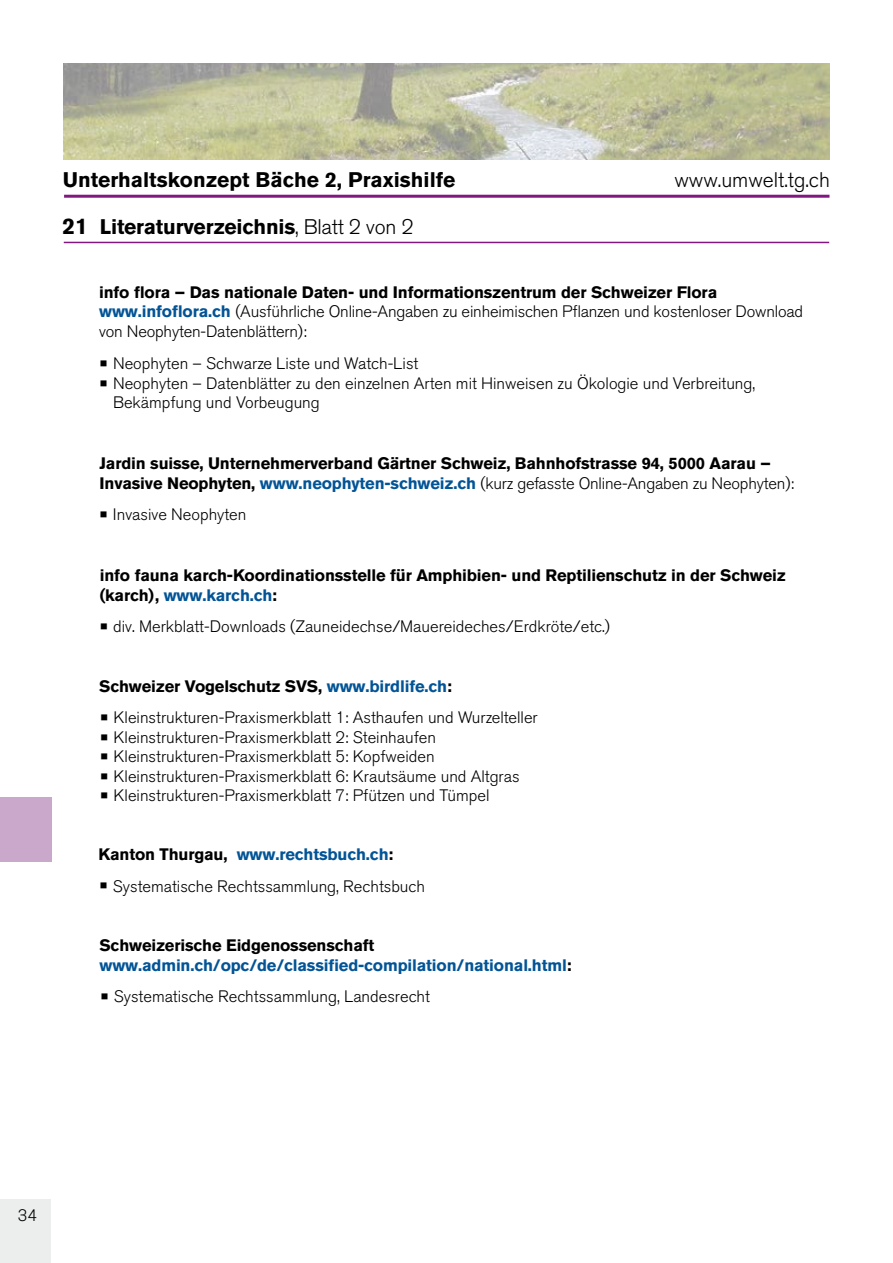
<style>
.page{position:relative;width:893px;height:1263px;background:#fff}
.page>*{position:absolute;margin:0;border:0;box-sizing:border-box;transform-origin:0 0}
.t1{font:300 27px/19.5px "Akzidenz Grotesk BQ";color:#000}
.t2{font:700 22.5px "Akzidenz Grotesk BQ";color:#000}
.t3{font:700 21px "Akzidenz Grotesk BQ";color:#000}
.t4{font:300 21px "Akzidenz Grotesk BQ";color:#000}
.t5{font:300 16.5px/19.5px "Akzidenz Grotesk BQ";color:#000}
.t6{font:700 16.5px/19.8px "Akzidenz Grotesk BQ";letter-spacing:-.01em;color:#000}
.t7{font:700 16.5px/19.8px "Akzidenz Grotesk BQ";letter-spacing:-.01em;color:#025496}
.s1{font-weight:300}
.s2{font-weight:700}
.s3{font-weight:700;color:#025496}
.s4{color:#025496}
.s5{font-size:27px}
.s6{color:#000}
</style>
<div class="page">
<div style="left:0;top:1199px;width:50px;height:64px;background:#eceded"></div>
<img style="left:64px;top:64px;width:765px;height:95px">
<div style="left:0;top:797px;width:51px;height:64px;background:#c9a8cc"></div>
<hr style="left:64px;top:242px;width:765px;height:1px;background:#82187f">
<hr style="left:64px;top:195px;width:765px;height:3px;background:#82187f">
<p class="t3" style="left:63px;top:168px;width:394px">Unterhaltskonzept Bäche 2, Praxishilfe</p>
<h2 class="t2" style="left:62px;top:213px;width:27px">21</h2>
<p class="t3" style="left:100px;top:215px;width:315px">Literaturverzeichnis<span class="s1">, Blatt 2 von 2</span></p>
<p class="t4" style="left:674px;top:168px;width:157px">www.umwelt.tg.ch</p>
<p class="t5" style="left:99px;top:282px;width:705px"><span class="s2">info flora – Das nationale Daten- und Informationszentrum der Schweizer Flora </span><span class="s3">www.infoflora.ch</span> (Ausführliche Online-Angaben zu einheimischen Pflanzen und kostenloser Download von Neophyten-Datenblättern):</p>
<p class="t5" style="left:113px;top:354px;width:644px">Neophyten – Schwarze Liste und Watch-List<br>Neophyten – Datenblätter zu den einzelnen Arten mit Hinweisen zu Ökologie und Verbreitung,<br>Bekämpfung und Vorbeugung</p>
<h1 class="t1" style="left:99px;top:354px;width:10px">• •</h1>
<p class="t6" style="left:100px;top:453px;width:696px">Jardin suisse, Unternehmerverband Gärtner Schweiz, Bahnhofstrasse 94, 5000 Aarau –<br>Invasive Neophyten, <span class="s4">www.neophyten-schweiz.ch</span> <span class="s1">(kurz gefasste Online-Angaben zu Neophyten):</span></p>
<p class="t5" style="left:99px;top:505px;width:149px"><span class="s5">•</span> Invasive Neophyten</p>
<p class="t6" style="left:100px;top:565px;width:688px">info fauna karch-Koordinationsstelle für Amphibien- und Reptilienschutz in der Schweiz (karch), <span class="s4">www.karch.ch</span>:</p>
<p class="t5" style="left:99px;top:616px;width:512px"><span class="s5">•</span> div. Merkblatt-Downloads (Zauneidechse/Mauereideches/Erdkröte/etc.)</p>
<p class="t6" style="left:99px;top:676px;width:354px">Schweizer Vogelschutz SVS, <span class="s4">www.birdlife.ch</span>:</p>
<p class="t5" style="left:114px;top:708px;width:426px">Kleinstrukturen-Praxismerkblatt 1: Asthaufen und Wurzelteller Kleinstrukturen-Praxismerkblatt 2: Steinhaufen Kleinstrukturen-Praxismerkblatt 5: Kopfweiden Kleinstrukturen-Praxismerkblatt 6: Krautsäume und Altgras Kleinstrukturen-Praxismerkblatt 7: Pfützen und Tümpel</p>
<h1 class="t1" style="left:100px;top:708px;width:10px;text-align:justify">• • • • •</h1>
<p class="t7" style="left:99px;top:844px;width:296px"><span class="s6">Kanton Thurgau,</span> www.rechtsbuch.ch<span class="s6">:</span></p>
<p class="t5" style="left:99px;top:876px;width:327px"><span class="s5">•</span> Systematische Rechtssammlung, Rechtsbuch</p>
<p class="t7" style="left:99px;top:936px;width:474px"><span class="s6">Schweizerische Eidgenossenschaft </span>www.admin.ch/opc/de/classified-compilation/national.html<span class="s6">:</span></p>
<p class="t5" style="left:100px;top:987px;width:332px"><span class="s5">•</span> Systematische Rechtssammlung, Landesrecht</p>
<p class="t5" style="left:18px;top:1206px;width:21px">34</p>
</div>
